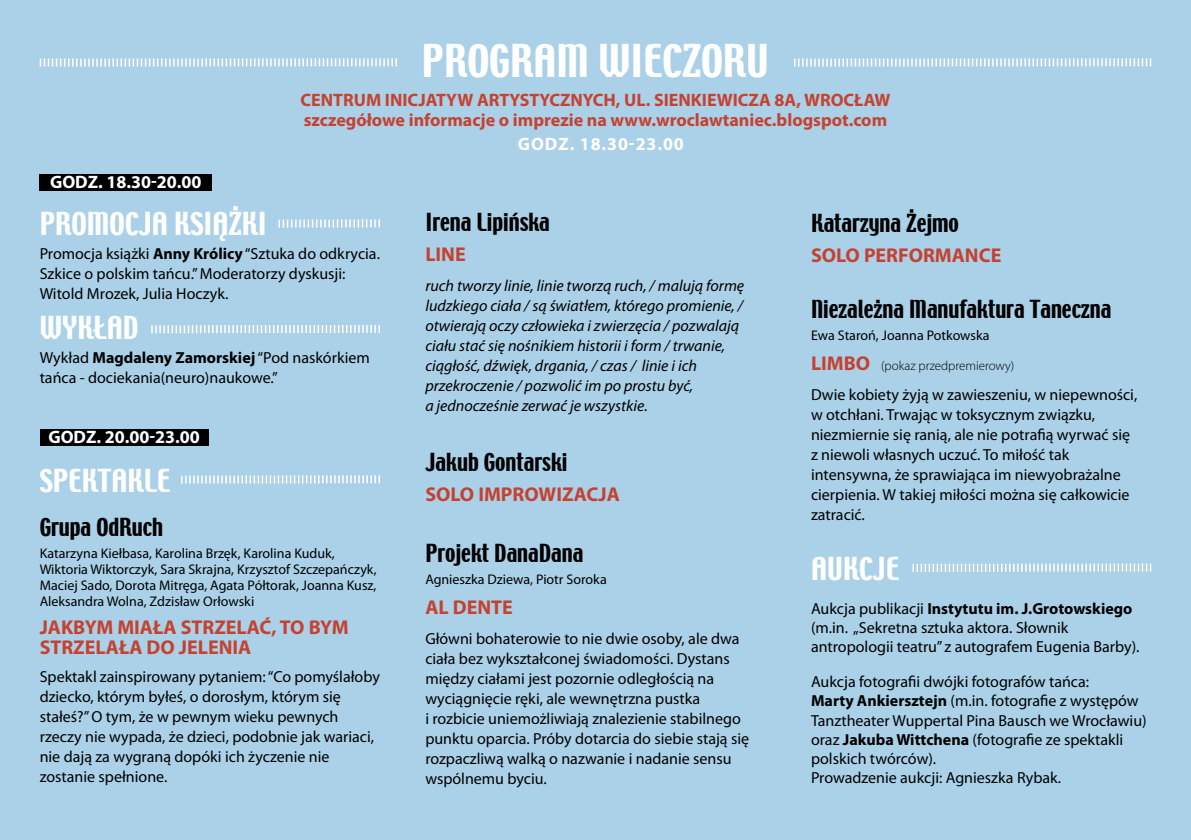
<style>
.page{position:relative;width:1191px;height:840px;background:#fff}
.page>*{position:absolute;margin:0;border:0;box-sizing:border-box;transform-origin:0 0}
.t1{font:40px "Techno";color:#fff}
.t2{font:28px "Techno";color:#fff}
.t3{font:22px "Techno";color:#000}
.t4{font:700 20px/20px "Myriad Pro";color:#c54230}
.t5{font:700 18px/20px "Myriad Pro";color:#c54230}
.t6{font:700 18px "Myriad Pro";color:#fff}
.t7{font:700 18px "Myriad Pro";letter-spacing:.05em;color:#fff}
.t8{font:16px/20px "Myriad Pro";color:#000}
.t9{font:italic 16px/20px "Myriad Pro";color:#000}
.t10{font:14px/16px "Myriad Pro";color:#000}
.t11{font:300 13px "Myriad Pro";color:#000}
.s1{font-weight:700}
.s2{font-weight:700;font-size:20px;color:#c54230}
</style>
<div class="page">
<div style="left:0;top:0;width:1191px;height:839px;background:#abd1e8"></div>
<svg style="left:40px;top:58px;width:357px;height:8px"></svg>
<svg style="left:794px;top:58px;width:357px;height:8px"></svg>
<div style="left:40px;top:174px;width:172px;height:16px;background:#000"></div>
<svg style="left:181px;top:475px;width:199px;height:8px"></svg>
<div style="left:40px;top:429px;width:169px;height:16px;background:#000"></div>
<svg style="left:151px;top:325px;width:229px;height:8px"></svg>
<svg style="left:278px;top:219px;width:102px;height:8px"></svg>
<svg style="left:912px;top:563px;width:239px;height:8px"></svg>
<p class="t1" style="left:422px;top:34px;width:348px">PROGRAM WIECZORU</p>
<p class="t5" style="left:300px;top:90px;width:591px">CENTRUM INICJATYW ARTYSTYCZNYCH, UL. SIENKIEWICZA 8A, WROCŁAW szczegółowe informacje o imprezie na www.wroclawtaniec.blogspot.com</p>
<p class="t6" style="left:50px;top:171px;width:153px">GODZ. 18.30-20.00</p>
<p class="t2" style="left:40px;top:205px;width:229px">PROMOCJA KSIĄŻKI</p>
<p class="t8" style="left:40px;top:244px;width:342px">Promocja książki <span class="s1">Anny Królicy</span>“Sztuka do odkrycia.<br>Szkice o polskim tańcu.”Moderatorzy dyskusji:<br>Witold Mrozek, Julia Hoczyk.</p>
<p class="t2" style="left:40px;top:309px;width:100px">WYKŁAD</p>
<p class="t8" style="left:40px;top:348px;width:332px">Wykład <span class="s1">Magdaleny Zamorskiej</span>“Pod naskórkiem tańca - dociekania(neuro)naukowe.”</p>
<p class="t6" style="left:48px;top:426px;width:153px">GODZ. 20.00-23.00</p>
<p class="t2" style="left:40px;top:461px;width:132px">SPEKTAKLE</p>
<p class="t3" style="left:40px;top:512px;width:125px">Grupa OdRuch</p>
<p class="t10" style="left:40px;top:545px;width:338px">Katarzyna Kiełbasa, Karolina Brzęk, Karolina Kuduk, Wiktoria Wiktorczyk, Sara Skrajna, Krzysztof Szczepańczyk, Maciej Sado, Dorota Mitręga, Agata Półtorak, Joanna Kusz, Aleksandra Wolna, Zdzisław Orłowski</p>
<p class="t4" style="left:40px;top:617px;width:310px">JAKBYM MIAŁA STRZELAĆ, TO BYM<br>STRZELAŁA DO JELENIA</p>
<p class="t8" style="left:40px;top:666px;width:342px">Spektakl zainspirowany pytaniem: “Co pomyślałoby dziecko, którym byłeś, o dorosłym, którym się stałeś?” O tym, że w pewnym wieku pewnych rzeczy nie wypada, że dzieci, podobnie jak wariaci, nie dają za wygraną dopóki ich życzenie nie zostanie spełnione.</p>
<p class="t7" style="left:518px;top:133px;width:167px">GODZ. 18.30-23.00</p>
<p class="t3" style="left:425px;top:207px;width:126px">Irena Lipińska</p>
<p class="t4" style="left:425px;top:244px;width:42px">LINE</p>
<p class="t9" style="left:425px;top:276px;width:320px">ruch tworzy linie, linie tworzą ruch, / malują formę ludzkiego ciała / są światłem, którego promienie, / otwierają oczy człowieka i zwierzęcia / pozwalają ciału stać się nośnikiem historii i form / trwanie, ciągłość, dźwięk, drgania, / czas / linie i ich przekroczenie / pozwolić im po prostu być,<br>a jednocześnie zerwać je wszystkie.</p>
<p class="t3" style="left:425px;top:447px;width:144px">Jakub Gontarski</p>
<p class="t4" style="left:425px;top:484px;width:196px">SOLO IMPROWIZACJA</p>
<p class="t3" style="left:425px;top:537px;width:160px">Projekt DanaDana</p>
<p class="t10" style="left:425px;top:570px;width:183px">Agnieszka Dziewa, Piotr Soroka</p>
<p class="t4" style="left:425px;top:596px;width:89px">AL DENTE</p>
<p class="t8" style="left:425px;top:628px;width:325px">Główni bohaterowie to nie dwie osoby, ale dwa ciała bez wykształconej świadomości. Dystans między ciałami jest pozornie odległością na wyciągnięcie ręki, ale wewnętrzna pustka<br>i rozbicie uniemożliwiają znalezienie stabilnego punktu oparcia. Próby dotarcia do siebie stają się rozpaczliwą walką o nazwanie i nadanie sensu wspólnemu byciu.</p>
<p class="t3" style="left:811px;top:208px;width:149px">Katarzyna Żejmo</p>
<p class="t4" style="left:811px;top:245px;width:192px">SOLO PERFORMANCE</p>
<p class="t3" style="left:811px;top:294px;width:302px">Niezależna Manufaktura Taneczna</p>
<p class="t10" style="left:811px;top:327px;width:180px">Ewa Staroń, Joanna Potkowska</p>
<p class="t11" style="left:811px;top:358px;width:205px"><span class="s2">LIMBO</span> (pokaz przedpremierowy)</p>
<p class="t8" style="left:811px;top:385px;width:328px">Dwie kobiety żyją w zawieszeniu, w niepewności, w otchłani. Trwając w toksycznym związku, niezmiernie się ranią, ale nie potrafią wyrwać się z niewoli własnych uczuć. To miłość tak intensywna, że sprawiająca im niewyobrażalne cierpienia. W takiej miłości można się całkowicie zatracić.</p>
<p class="t2" style="left:811px;top:549px;width:90px">AUKCJE</p>
<p class="t8" style="left:811px;top:598px;width:330px;line-height:19.2px">Aukcja publikacji <span class="s1">Instytutu im. J.Grotowskiego </span>(m.in. „Sekretna sztuka aktora. Słownik antropologii teatru” z autografem Eugenia Barby).</p>
<p class="t8" style="left:811px;top:672px;width:337px;line-height:19.2px">Aukcja fotografii dwójki fotografów tańca:<br><span class="s1">Marty Ankiersztejn</span> (m.in. fotografie z występów Tanztheater Wuppertal Pina Bausch we Wrocławiu) oraz <span class="s1">Jakuba Wittchena</span> (fotografie ze spektakli polskich twórców).<br>Prowadzenie aukcji: Agnieszka Rybak.</p>
</div>
